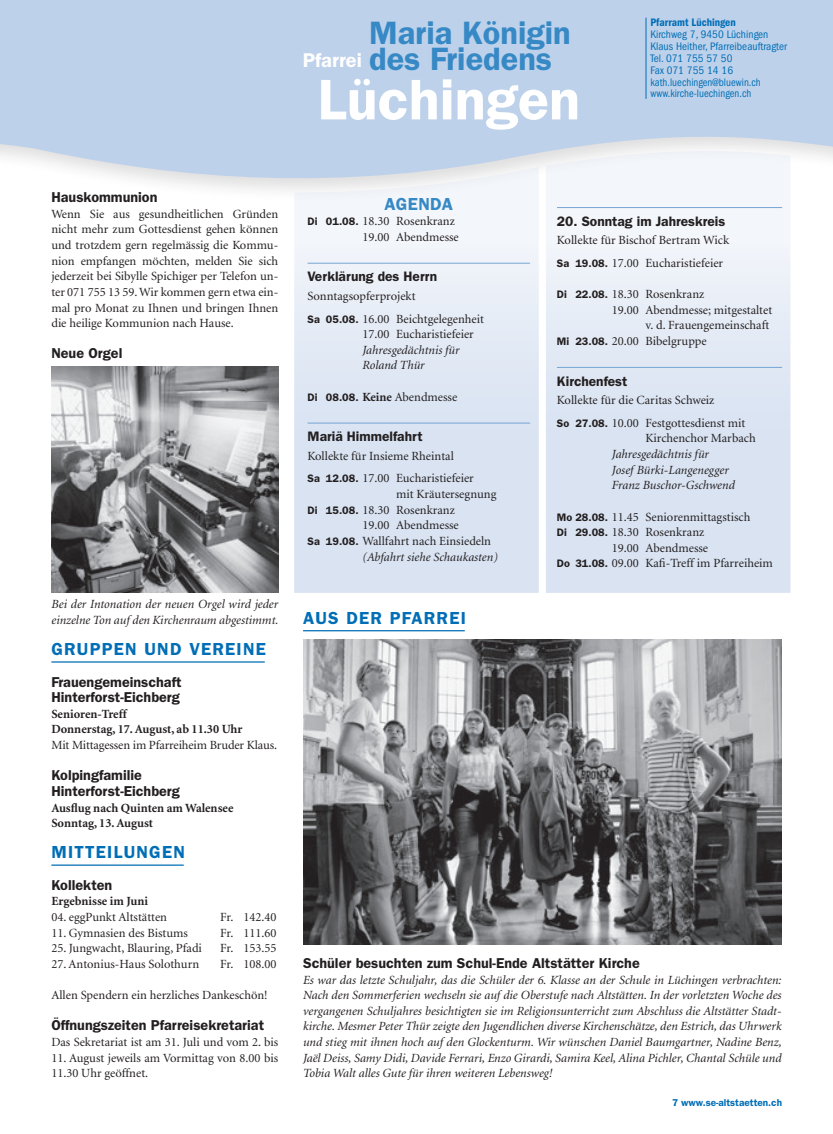
<style>
.page{position:relative;width:833px;height:1134px;background:#fff}
.page>*{position:absolute;margin:0;border:0;box-sizing:border-box;transform-origin:0 0}
.t1{font:600 57.5px "Franklin Gothic LT";color:#fff}
.t2{font:600 32.5px/26.9px "Franklin Gothic LT";color:#3689c5}
.t3{font:600 17.5px "Franklin Gothic LT";letter-spacing:.07em;color:#006eb6}
.t4{font:600 17.5px "Franklin Gothic LT";letter-spacing:.02em;color:#3689c5}
.t5{font:600 14.38px/15.6px "Franklin Gothic LT";color:#231f20}
.t6{font:600 13.75px "Franklin Gothic LT";color:#231f20}
.t7{font:12.5px/15.6px "Minion LT";color:#231f20}
.t8{font:italic 12.5px/15.6px "Minion LT";color:#231f20}
.t9{font:700 12.5px/15.6px "Minion LT";color:#231f20}
.t10{font:condensed 11.25px/11.9px "Franklin Gothic LT";letter-spacing:.005em;color:#006eb6}
.t11{font:600 condensed 11.25px "Franklin Gothic LT";letter-spacing:.005em;color:#006eb6}
.t12{font:600 10px "Franklin Gothic LT";color:#006eb6}
.s1{font-size:20px;color:#fff}
.s2{font-family:"Franklin Gothic LT";font-weight:600;font-size:10.88px}
.s3{font-weight:700}
</style>
<div class="page">
<svg style="left:0;top:0;width:833px;height:191px;fill:#bed1ea"></svg>
<hr style="left:646px;top:18px;width:1px;height:81px;background:#006eb6">
<svg style="left:294px;top:150px;width:496px;height:443px;fill:#dfe7f3"></svg>
<hr style="left:307px;top:263px;width:223px;height:1px;background:#76a5d4">
<hr style="left:307px;top:423px;width:223px;height:1px;background:#76a5d4">
<hr style="left:557px;top:207px;width:225px;height:1px;background:#76a5d4">
<hr style="left:557px;top:367px;width:225px;height:1px;background:#76a5d4">
<img style="left:303px;top:640px;width:478px;height:304px">
<hr style="left:303px;top:630px;width:162px;height:1px;background:#006eb6">
<hr style="left:51px;top:661px;width:214px;height:2px;background:#006eb6">
<hr style="left:51px;top:864px;width:133px;height:2px;background:#006eb6">
<img style="left:51px;top:366px;width:227px;height:227px">
<h2 class="t2" style="left:303px;top:19px;width:269px;text-indent:66px">Maria Königin<br><span class="s1">Pfarrei</span> des Friedens</h2>
<p class="t11" style="left:650px;top:16px;width:87px">Pfarramt Lüchingen</p>
<p class="t10" style="left:650px;top:28px;width:138px">Kirchweg 7, 9450 Lüchingen<br>Klaus Heither, Pfarreibeauftragter<br>Tel. 071 755 57 50<br>Fax 071 755 14 16 kath.luechingen@bluewin.ch www.kirche-luechingen.ch</p>
<h1 class="t1" style="left:318px;top:66px;width:264px">Lüchingen</h1>
<p class="t5" style="left:51px;top:189px;width:108px">Hauskommunion</p>
<p class="t7" style="left:51px;top:206px;width:228px;text-align:justify">Wenn Sie aus gesundheitlichen Gründen nicht mehr zum Gottesdienst gehen können und trotzdem gern regelmässig die Kommu&shy;nion empfangen möchten, melden Sie sich jederzeit bei Sibylle Spichiger per Telefon un&shy;ter 071 755 13 59. Wir kommen gern etwa ein&shy;mal pro Monat zu Ihnen und bringen Ihnen die heilige Kommunion nach Hause.</p>
<p class="t5" style="left:51px;top:346px;width:73px">Neue Orgel</p>
<p class="t8" style="left:51px;top:597px;width:228px">Bei der Intonation der neuen Orgel wird jeder einzelne Ton auf den Kirchenraum abgestimmt.</p>
<h3 class="t3" style="left:51px;top:639px;width:216px">GRUPPEN UND VEREINE</h3>
<p class="t5" style="left:51px;top:674px;width:132px">Frauengemeinschaft<br>Hinterforst-Eichberg</p>
<p class="t9" style="left:51px;top:706px;width:193px">Senioren-Treff<br>Donnerstag, 17. August, ab 11.30 Uhr</p>
<p class="t7" style="left:51px;top:738px;width:227px">Mit Mittagessen im Pfarreiheim Bruder Klaus.</p>
<p class="t5" style="left:51px;top:768px;width:130px">Kolpingfamilie<br>Hinterforst-Eichberg</p>
<p class="t9" style="left:51px;top:800px;width:183px">Ausflug nach Quinten am Walensee<br>Sonntag, 13. August</p>
<h3 class="t3" style="left:51px;top:842px;width:135px">MITTEILUNGEN</h3>
<p class="t5" style="left:51px;top:877px;width:62px">Kollekten</p>
<p class="t9" style="left:51px;top:894px;width:98px">Ergebnisse im Juni</p>
<p class="t7" style="left:51px;top:910px;width:117px">04. eggPunkt Altstätten</p>
<p class="t7" style="left:220px;top:910px;width:58px">Fr. 142.40</p>
<p class="t7" style="left:51px;top:925px;width:138px">11. Gymnasien des Bistums</p>
<p class="t7" style="left:220px;top:925px;width:58px">Fr. 111.60</p>
<p class="t7" style="left:51px;top:941px;width:152px">25. Jungwacht, Blauring, Pfadi</p>
<p class="t7" style="left:220px;top:941px;width:58px">Fr. 153.55</p>
<p class="t7" style="left:51px;top:956px;width:149px">27. Antonius-Haus Solothurn</p>
<p class="t7" style="left:220px;top:956px;width:58px">Fr. 108.00</p>
<p class="t7" style="left:51px;top:988px;width:218px">Allen Spendern ein herzliches Dankeschön!</p>
<p class="t5" style="left:51px;top:1018px;width:214px">Öffnungszeiten Pfarreisekretariat</p>
<p class="t7" style="left:51px;top:1035px;width:228px">Das Sekretariat ist am 31. Juli und vom 2. bis</p>
<p class="t7" style="left:51px;top:1050px;width:228px">11. August jeweils am Vormittag von 8.00 bis<br>11.30 Uhr geöffnet.</p>
<h3 class="t4" style="left:384px;top:193px;width:70px">AGENDA</h3>
<p class="t7" style="left:362px;top:214px;width:98px;text-indent:-55px"><span class="s2">Di 01.08.</span> 18.30 Rosenkranz<br>19.00 Abendmesse</p>
<p class="t6" style="left:307px;top:269px;width:131px">Verklärung des Herrn</p>
<p class="t7" style="left:307px;top:285px;width:178px;line-height:22.8px">Sonntagsopferprojekt<br><span class="s2">Sa 05.08.</span> 16.00 Beichtgelegenheit</p>
<p class="t7" style="left:362px;top:327px;width:113px">17.00 Eucharistiefeier</p>
<p class="t8" style="left:362px;top:342px;width:99px">Jahresgedächtnis für<br>Roland Thür</p>
<p class="t7" style="left:307px;top:389px;width:151px"><span class="s2">Di 08.08.</span> <span class="s3">Keine</span> Abendmesse</p>
<p class="t6" style="left:307px;top:428px;width:117px">Mariä Himmelfahrt</p>
<p class="t7" style="left:307px;top:445px;width:168px;line-height:22.8px">Kollekte für Insieme Rheintal<br><span class="s2">Sa 12.08.</span> 17.00 Eucharistiefeier</p>
<p class="t7" style="left:396px;top:487px;width:102px">mit Kräutersegnung</p>
<p class="t7" style="left:307px;top:502px;width:149px"><span class="s2">Di 15.08.</span> 18.30 Rosenkranz</p>
<p class="t7" style="left:362px;top:518px;width:98px">19.00 Abendmesse</p>
<p class="t7" style="left:307px;top:534px;width:185px"><span class="s2">Sa 19.08.</span> Wallfahrt nach Einsiedeln</p>
<p class="t8" style="left:362px;top:549px;width:137px">(Abfahrt siehe Schaukasten)</p>
<h3 class="t3" style="left:303px;top:608px;width:164px">AUS DER PFARREI</h3>
<p class="t6" style="left:557px;top:213px;width:170px">20. Sonntag im Jahreskreis</p>
<p class="t7" style="left:557px;top:229px;width:174px;line-height:22.8px">Kollekte für Bischof Bertram Wick<br><span class="s2">Sa 19.08.</span> 17.00 Eucharistiefeier</p>
<p class="t7" style="left:557px;top:287px;width:149px"><span class="s2">Di 22.08.</span> 18.30 Rosenkranz</p>
<p class="t7" style="left:612px;top:302px;width:162px">19.00 Abendmesse; mitgestaltet</p>
<p class="t7" style="left:645px;top:318px;width:125px">v. d. Frauengemeinschaft</p>
<p class="t7" style="left:557px;top:334px;width:151px"><span class="s2">Mi 23.08.</span> 20.00 Bibelgruppe</p>
<p class="t6" style="left:557px;top:373px;width:72px">Kirchenfest</p>
<p class="t7" style="left:557px;top:389px;width:190px;line-height:22.8px">Kollekte für die Caritas Schweiz<br><span class="s2">So 27.08.</span> 10.00 Festgottesdienst mit</p>
<p class="t7" style="left:645px;top:431px;width:112px">Kirchenchor Marbach</p>
<p class="t8" style="left:612px;top:447px;width:125px">Jahresgedächtnis für<br>Josef Bürki-Langenegger<br>Franz Buschor-Gschwend</p>
<p class="t7" style="left:557px;top:509px;width:195px"><span class="s2">Mo 28.08.</span> 11.45 Seniorenmittagstisch</p>
<p class="t7" style="left:557px;top:525px;width:149px"><span class="s2">Di 29.08.</span> 18.30 Rosenkranz</p>
<p class="t7" style="left:612px;top:540px;width:98px">19.00 Abendmesse</p>
<p class="t7" style="left:557px;top:556px;width:217px"><span class="s2">Do 31.08.</span> 09.00 Kafi-Treff im Pfarreiheim</p>
<p class="t5" style="left:303px;top:955px;width:338px">Schüler besuchten zum Schul-Ende Altstätter Kirche</p>
<p class="t8" style="left:303px;top:972px;width:480px;text-align:justify">Es war das letzte Schuljahr, das die Schüler der 6. Klasse an der Schule in Lüchingen verbrachten:<br>Nach den Sommerferien wechseln sie auf die Oberstufe nach Altstätten. In der vorletzten Woche des vergangenen Schuljahres besichtigten sie im Religionsunterricht zum Abschluss die Altstätter Stadt&shy;kirche. Mesmer Peter Thür zeigte den Jugendlichen diverse Kirchenschätze, den Estrich, das Uhrwerk und stieg mit ihnen hoch auf den Glockenturm. Wir wünschen Daniel Baumgartner, Nadine Benz, Jaël Deiss, Samy Didi, Davide Ferrari, Enzo Girardi, Samira Keel, Alina Pichler, Chantal Schüle und Tobia Walt alles Gute für ihren weiteren Lebensweg!</p>
<p class="t12" style="left:672px;top:1096px;width:111px">7 www.se-altstaetten.ch</p>
</div>
